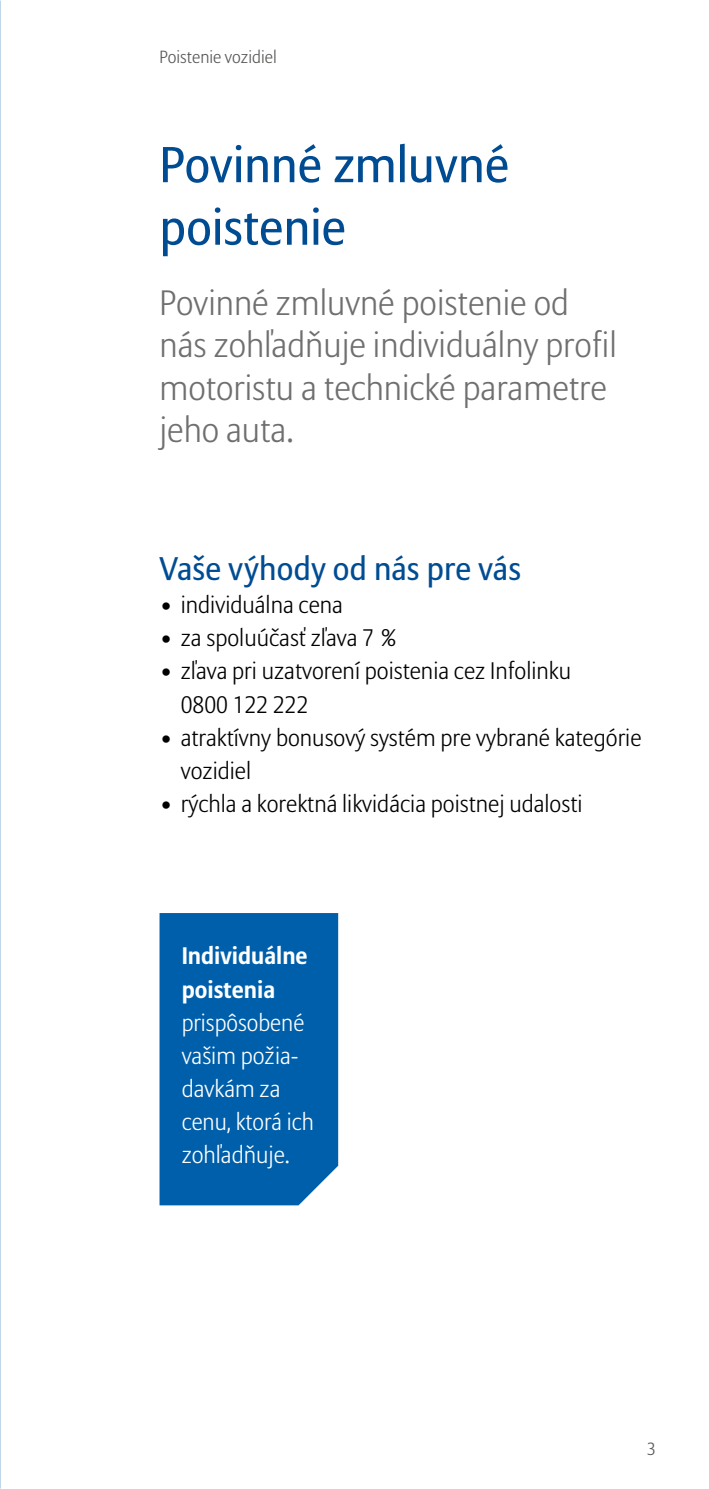
<style>
.page{position:relative;width:709px;height:1489px;background:#fff}
.page>*{position:absolute;margin:0;border:0;box-sizing:border-box;transform-origin:0 0}
.t1{font:50px/62.5px "Allianz Sans";color:#004c93}
.t2{font:300 35px/42.5px "Allianz Sans";color:#706f6f}
.t3{font:32.5px "Allianz Sans";letter-spacing:.005em;color:#004c93}
.t4{font:300 23.75px/33.2px "Allianz Sans";color:#000}
.t5{font:300 23.75px/33.2px "Allianz Sans";color:#fff}
.t6{font:700 23.75px/33.2px "Allianz Sans";color:#fff}
.t7{font:300 17.5px "Allianz Sans";color:#575756}
.s1{font-weight:700}
</style>
<div class="page">
<img style="left:0;top:730px;width:1px;height:758px">
<div style="left:159px;top:913px;width:179px;height:292px;background:#005faa"></div>
<p class="t7" style="left:159px;top:46px;width:119px">Poistenie vozidiel</p>
<h1 class="t1" style="left:159px;top:136px;width:351px">Povinné zmluvné poistenie</h1>
<h2 class="t2" style="left:159px;top:283px;width:459px">Povinné zmluvné poistenie od nás zohľadňuje individuálny profil motoristu a technické parametre jeho auta.</h2>
<h3 class="t3" style="left:159px;top:549px;width:363px">Vaše výhody od nás pre vás</h3>
<p class="t4" style="left:159px;top:589px;width:185px"><span class="s1">•</span> individuálna cena</p>
<p class="t4" style="left:159px;top:622px;width:237px"><span class="s1">•</span> za spoluúčasť zľava 7 %</p>
<p class="t4" style="left:181px;top:655px;width:392px;text-indent:-21px"><span class="s1">•</span> zľava pri uzatvorení poistenia cez Infolinku<br>0800 122 222</p>
<p class="t4" style="left:181px;top:721px;width:462px;text-indent:-21px"><span class="s1">•</span> atraktívny bonusový systém pre vybrané kategórie vozidiel</p>
<p class="t4" style="left:159px;top:788px;width:424px"><span class="s1">•</span> rýchla a korektná likvidácia poistnej udalosti</p>
<p class="t6" style="left:182px;top:940px;width:128px">Individuálne poistenia</p>
<p class="t5" style="left:182px;top:1006px;width:133px">prispôsobené vašim požia&shy;davkám za cenu, ktorá ich zohľadňuje.</p>
<p class="t7" style="left:647px;top:1438px;width:10px">3</p>
</div>
